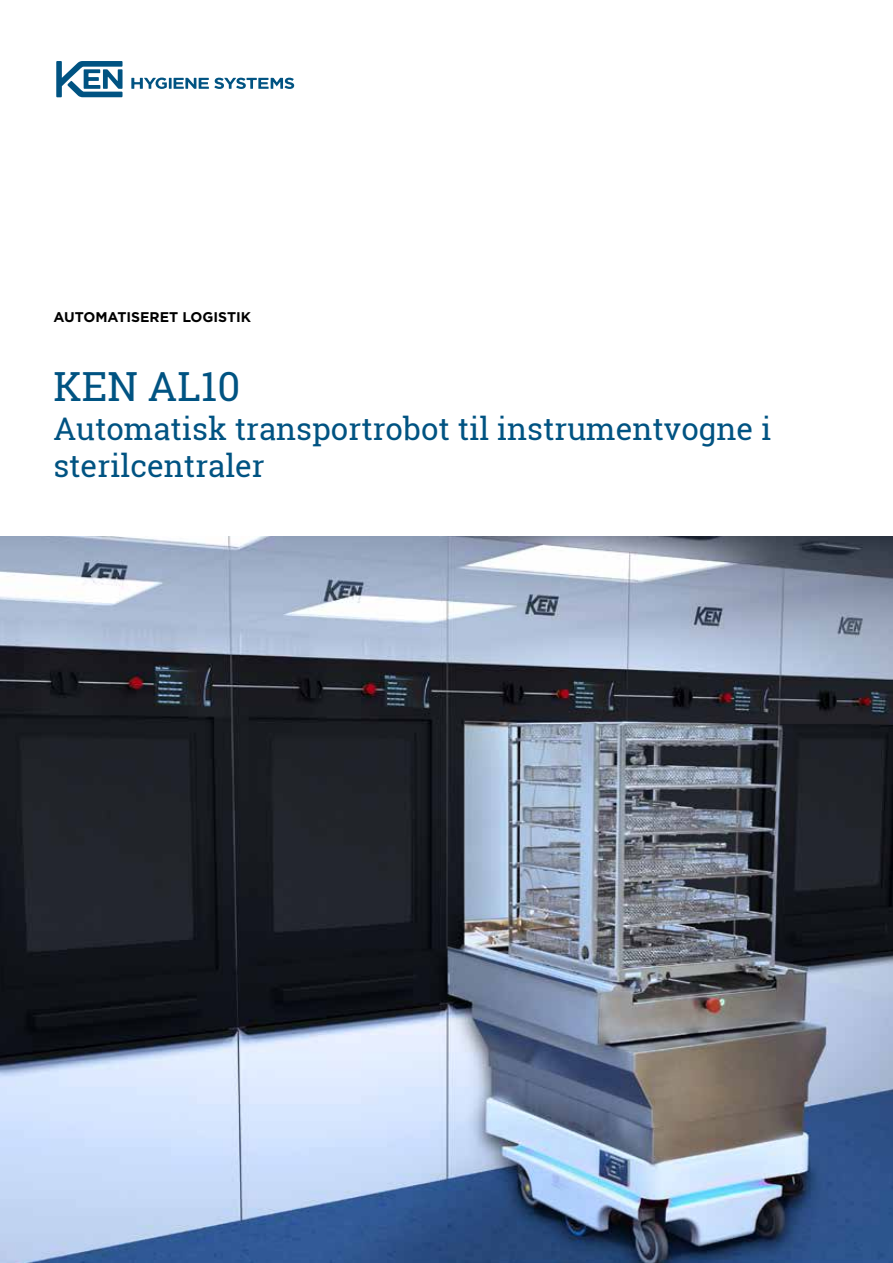
<style>
.page{position:relative;width:893px;height:1263px;background:#fff}
.page>*{position:absolute;margin:0;border:0;box-sizing:border-box;transform-origin:0 0}
.t1{font:40.2px "Roboto Slab";color:#005382}
.t2{font:31.2px/37.2px "Roboto Slab";color:#005382}
.t3{font:700 14.1px "Gotham";color:#000}
</style>
<div class="page">
<img style="left:0;top:536px;width:893px;height:727px">
<svg style="left:131px;top:78px;width:163px;height:11px"></svg>
<svg style="left:56px;top:61px;width:67px;height:36px"></svg>
<p class="t3" style="left:53px;top:307px;width:199px">AUTOMATISERET LOGISTIK</p>
<p class="t1" style="left:53px;top:359px;width:188px">KEN AL10</p>
<p class="t2" style="left:53px;top:410px;width:719px">Automatisk transportrobot til instrumentvogne i sterilcentraler</p>
</div>
